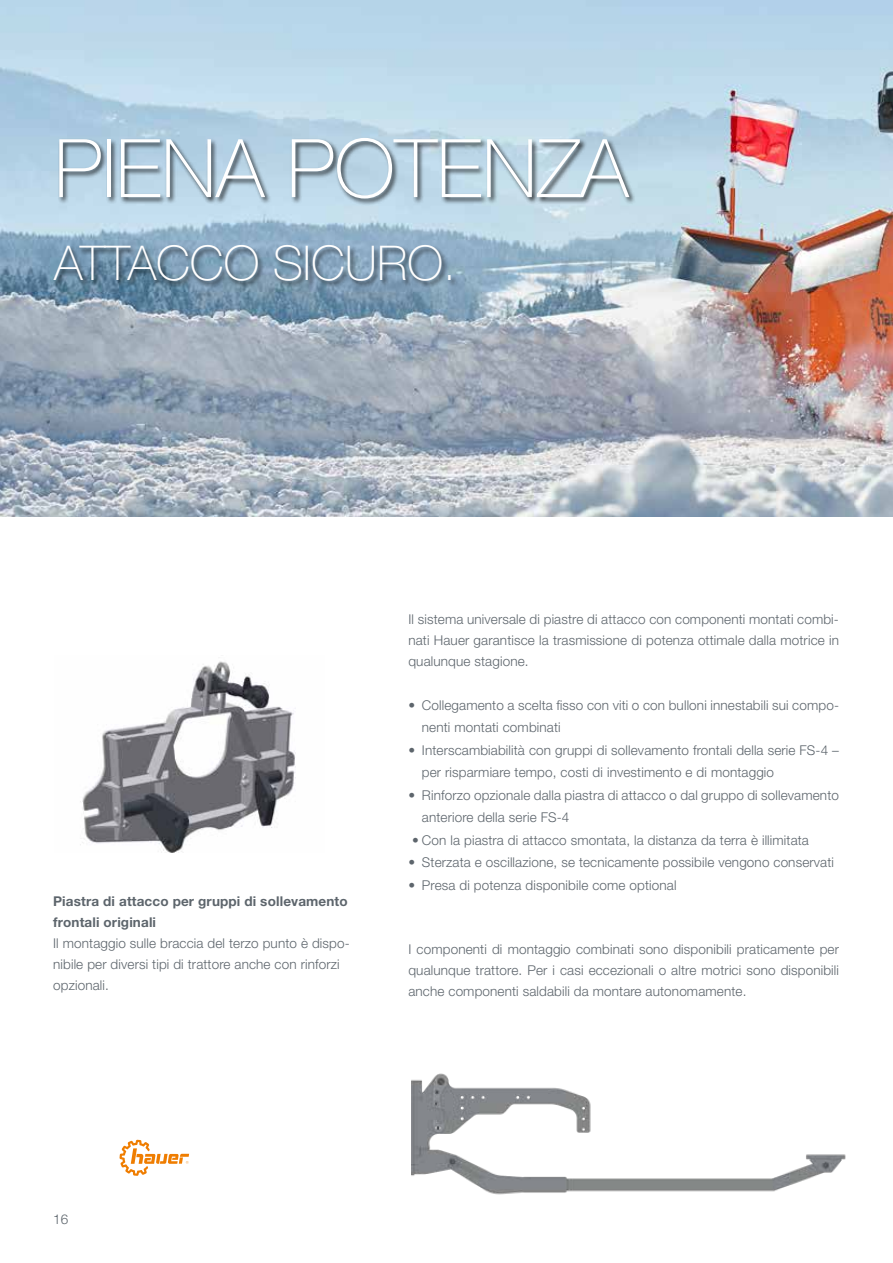
<style>
.page{position:relative;width:893px;height:1263px;background:#fff}
.page>*{position:absolute;margin:0;border:0;box-sizing:border-box;transform-origin:0 0}
.t1{font:100 81px "Helvetica Neue LT Pro";color:#fff}
.t2{font:100 48px "Helvetica Neue LT Pro";color:#fff}
.t3{font:300 13.5px/21px "Helvetica Neue LT Pro";letter-spacing:.01em;color:#5d656c}
.t4{font:700 13.5px/21px "Helvetica Neue LT Pro";letter-spacing:.01em;color:#5d656c}
</style>
<div class="page">
<img style="left:0;top:0;width:893px;height:517px">
<img style="left:80px;top:661px;width:216px;height:191px">
<svg style="left:120px;top:1140px;width:69px;height:36px"></svg>
<img style="left:412px;top:1073px;width:434px;height:122px">
<div style="left:52px;top:137px;width:584px;height:151px;background:#000;opacity:.75"></div>
<h1 class="t1" style="left:54px;top:122px;width:576px">PIENA POTENZA</h1>
<h2 class="t2" style="left:54px;top:235px;width:404px">ATTACCO SICURO.</h2>
<p class="t4" style="left:53px;top:890px;width:296px">Piastra di attacco per gruppi di sollevamento frontali originali</p>
<p class="t3" style="left:53px;top:932px;width:298px">Il montaggio sulle braccia del terzo punto è dispo&shy;nibile per diversi tipi di trattore anche con rinforzi opzionali.</p>
<p class="t3" style="left:408px;top:608px;width:432px;text-align:justify">Il sistema universale di piastre di attacco con componenti montati combi&shy;nati Hauer garantisce la trasmissione di potenza ottimale dalla motrice in qualunque stagione.</p>
<p class="t3" style="left:422px;top:693px;width:419px;line-height:22.5px;text-indent:-14px">• Collegamento a scelta fisso con viti o con bulloni innestabili sui compo&shy;nenti montati combinati</p>
<p class="t3" style="left:422px;top:738px;width:419px;line-height:22.5px;text-indent:-14px">• Interscambiabilità con gruppi di sollevamento frontali della serie FS-4 – per risparmiare tempo, costi di investimento e di montaggio</p>
<p class="t3" style="left:422px;top:783px;width:419px;line-height:22.5px;text-indent:-14px">• Rinforzo opzionale dalla piastra di attacco o dal gruppo di sollevamento anteriore della serie FS-4</p>
<p class="t3" style="left:412px;top:829px;width:398px">• Con la piastra di attacco smontata, la distanza da terra è illimitata</p>
<p class="t3" style="left:408px;top:852px;width:427px">• Sterzata e oscillazione, se tecnicamente possibile vengono conservati</p>
<p class="t3" style="left:408px;top:874px;width:270px">• Presa di potenza disponibile come optional</p>
<p class="t3" style="left:408px;top:939px;width:432px;text-align:justify">I componenti di montaggio combinati sono disponibili praticamente per qualunque trattore. Per i casi eccezionali o altre motrici sono disponibili anche componenti saldabili da montare autonomamente.</p>
<p class="t3" style="left:53px;top:1208px;width:17px">16</p>
</div>
